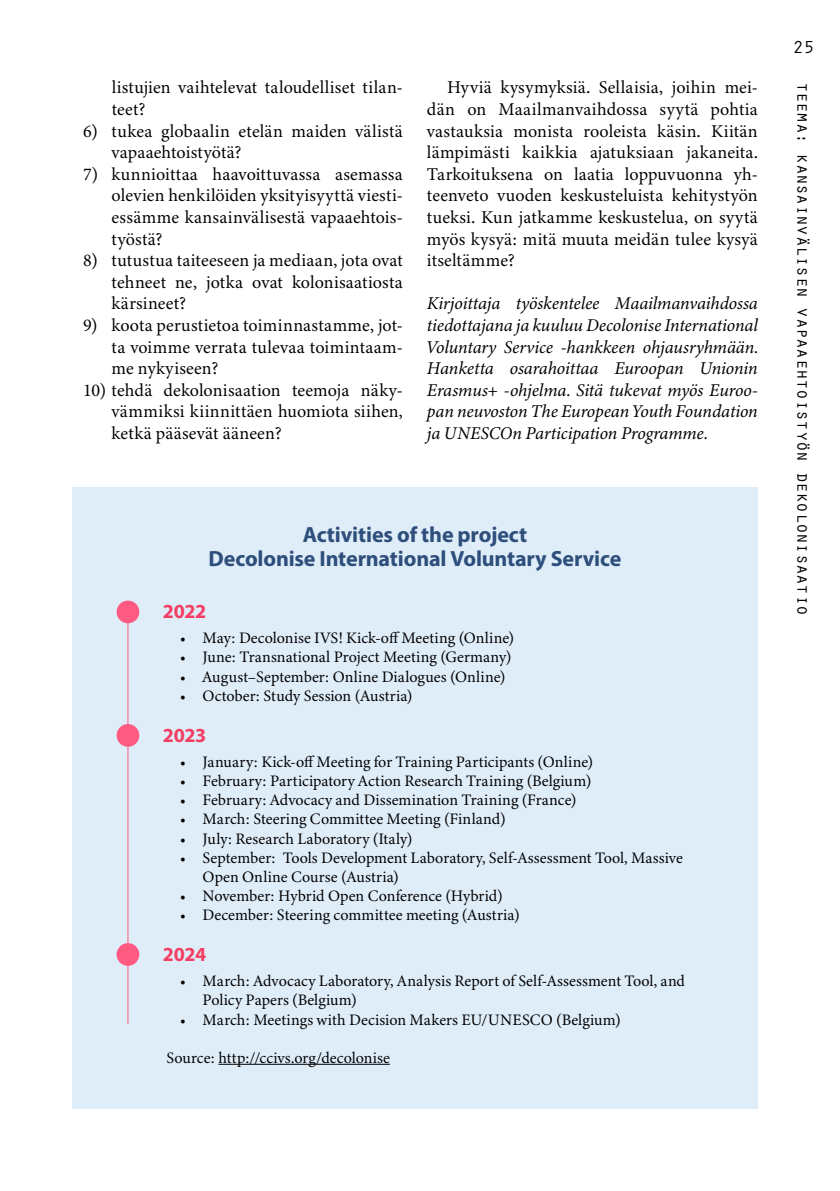
<style>
.page{position:relative;width:840px;height:1191px;background:#fff}
.page>*{position:absolute;margin:0;border:0;box-sizing:border-box;transform-origin:0 0}
.t1{font:700 22px/24px "Myriad Pro";letter-spacing:-.01em;color:#2e4e7b;text-align:center}
.t2{font:700 20px "Myriad Pro";letter-spacing:-.015em;color:#f33f64}
.t3{font:18px/21.6px "Minion 3";letter-spacing:.015em;color:#000;text-align:justify}
.t4{font:italic 18px/21.6px "Minion 3";letter-spacing:-.005em;color:#000;text-align:justify}
.t5{font:18px "Orator Std";letter-spacing:-.03em;color:#000}
.t6{font:16px/19.2px "Minion 3";letter-spacing:.005em;color:#000}
</style>
<div class="page">
<div style="left:72px;top:488px;width:685px;height:621px;background:#dfedf9"></div>
<div style="left:116px;top:600px;width:23px;height:23px;background:#ff5a81;border-radius:50%"></div>
<hr style="left:127px;top:603px;width:1px;height:421px;background:#ff5a81">
<div style="left:116px;top:724px;width:23px;height:22px;background:#ff5a82;border-radius:50%"></div>
<div style="left:116px;top:943px;width:23px;height:22px;background:#ff5a82;border-radius:50%"></div>
<hr style="left:218px;top:1063px;width:171px;height:1px;background:#000">
<p class="t3" style="left:112px;top:77px;width:292px">listujien vaihtelevat taloudelliset tilan&shy;teet?</p>
<p class="t3" style="left:112px;top:120px;width:292px;text-indent:-28px">6) tukea globaalin etelän maiden välistä vapaaehtoistyötä?</p>
<p class="t3" style="left:112px;top:163px;width:292px;text-indent:-28px">7) kunnioittaa haavoittuvassa asemassa olevien henkilöiden yksityisyyttä viesti&shy;essämme kansainvälisestä vapaaehtois&shy;työstä?</p>
<p class="t3" style="left:112px;top:249px;width:292px;text-indent:-28px">8) tutustua taiteeseen ja mediaan, jota ovat tehneet ne, jotka ovat kolonisaatiosta kärsineet?</p>
<p class="t3" style="left:112px;top:314px;width:292px;text-indent:-28px">9) koota perustietoa toiminnastamme, jot&shy;ta voimme verrata tulevaa toimintaam&shy;me nykyiseen?</p>
<p class="t3" style="left:112px;top:379px;width:292px;text-indent:-28px">10) tehdä dekolonisaation teemoja näky&shy;vämmiksi kiinnittäen huomiota siihen, ketkä pääsevät ääneen?</p>
<p class="t3" style="left:426px;top:77px;width:332px;text-indent:20px">Hyviä kysymyksiä. Sellaisia, joihin mei&shy;dän on Maailmanvaihdossa syytä pohtia vastauksia monista rooleista käsin. Kiitän lämpimästi kaikkia ajatuksiaan jakaneita.<br>Tarkoituksena on laatia loppuvuonna yh&shy;teenveto vuoden keskusteluista kehitystyön tueksi. Kun jatkamme keskustelua, on syytä myös kysyä: mitä muuta meidän tulee kysyä itseltämme?</p>
<p class="t4" style="left:426px;top:293px;width:332px">Kirjoittaja työskentelee Maailmanvaihdossa tiedottajana ja kuuluu Decolonise International Voluntary Service -hankkeen ohjausryhmään.<br>Hanketta osarahoittaa Euroopan Unionin Erasmus+ -ohjelma. Sitä tukevat myös Euroo&shy;pan neuvoston The European Youth Foundation ja UNESCOn Participation Programme.</p>
<p class="t1" style="left:208px;top:521px;width:414px">Activities of the project<br>Decolonise International Voluntary Service</p>
<p class="t2" style="left:163px;top:598px;width:45px">2022</p>
<p class="t6" style="left:180px;top:628px;width:336px">• May: Decolonise IVS! Kick-off Meeting (Online)</p>
<p class="t6" style="left:180px;top:647px;width:333px">• June: Transnational Project Meeting (Germany)</p>
<p class="t6" style="left:180px;top:666px;width:327px">• August–September: Online Dialogues (Online)</p>
<p class="t6" style="left:180px;top:686px;width:234px">• October: Study Session (Austria)</p>
<p class="t2" style="left:163px;top:722px;width:45px">2023</p>
<p class="t6" style="left:180px;top:752px;width:414px">• January: Kick-off Meeting for Training Participants (Online)</p>
<p class="t6" style="left:180px;top:771px;width:413px">• February: Participatory Action Research Training (Belgium)</p>
<p class="t6" style="left:180px;top:790px;width:398px">• February: Advocacy and Dissemination Training (France)</p>
<p class="t6" style="left:180px;top:809px;width:327px">• March: Steering Committee Meeting (Finland)</p>
<p class="t6" style="left:180px;top:828px;width:234px">• July: Research Laboratory (Italy)</p>
<p class="t6" style="left:202px;top:848px;width:481px;text-indent:-23px">• September: Tools Development Laboratory, Self-Assessment Tool, Massive<br>Open Online Course (Austria)</p>
<p class="t6" style="left:180px;top:886px;width:324px">• November: Hybrid Open Conference (Hybrid)</p>
<p class="t6" style="left:180px;top:905px;width:341px">• December: Steering committee meeting (Austria)</p>
<p class="t2" style="left:163px;top:941px;width:45px">2024</p>
<p class="t6" style="left:202px;top:971px;width:484px;text-indent:-23px">• March: Advocacy Laboratory, Analysis Report of Self-Assessment Tool, and<br>Policy Papers (Belgium)</p>
<p class="t6" style="left:180px;top:1009px;width:442px">• March: Meetings with Decision Makers EU/UNESCO (Belgium)</p>
<p class="t6" style="left:166px;top:1048px;width:225px">Source: http://ccivs.org/decolonise</p>
<p class="t5" style="left:792px;top:35px;width:23px">25</p>
<p class="t5" style="left:816px;top:82px;width:536px;rotate:90deg">teema: kansainvälisen vapaaehtoistyön dekolonisaatio</p>
</div>
